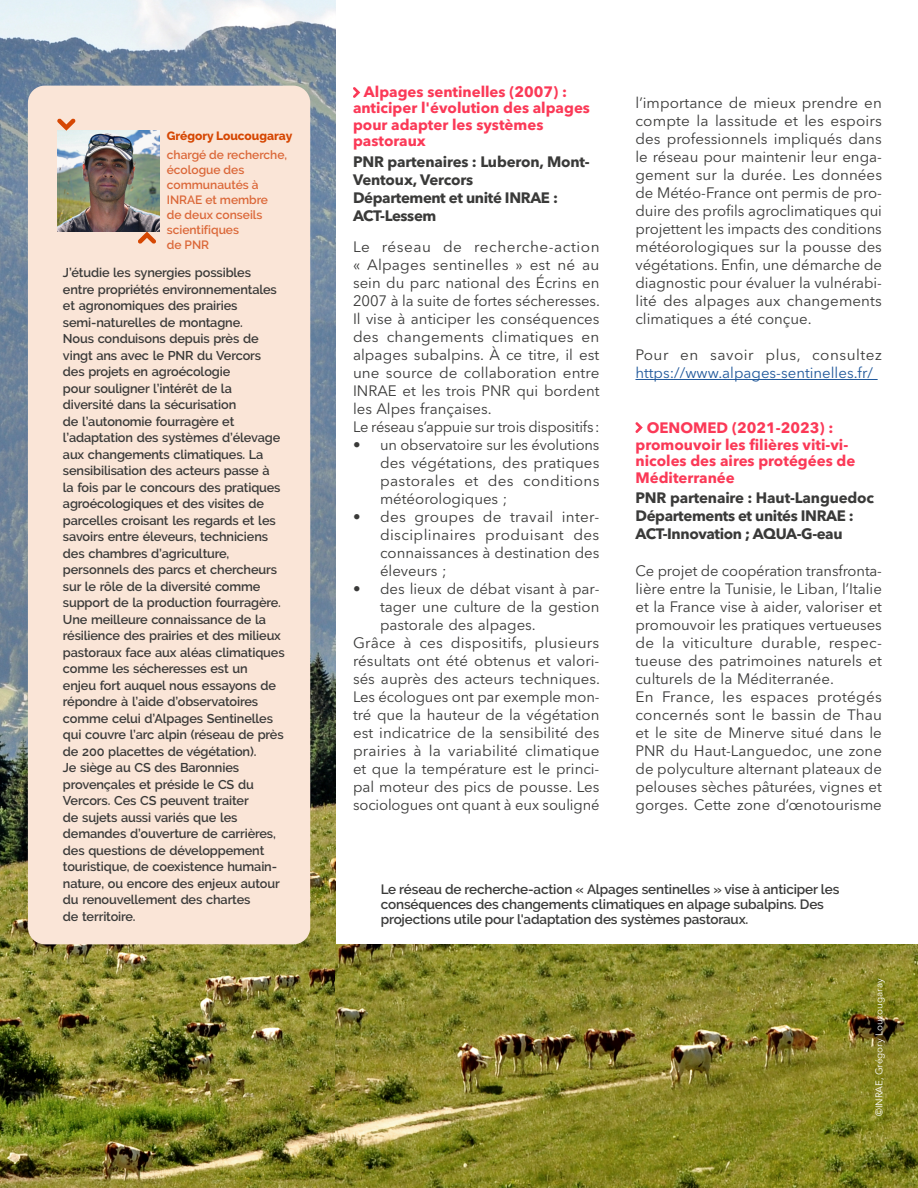
<style>
.page{position:relative;width:918px;height:1188px;background:#fff}
.page>*{position:absolute;margin:0;border:0;box-sizing:border-box;transform-origin:0 0}
.t1{font:15px/18px "Avenir Next LT Pro";color:#3a3a39;text-align:justify}
.t2{font:700 15px/16.5px "Avenir Next LT Pro";color:#fb3957}
.t3{font:700 15px/18px "Avenir Next LT Pro";letter-spacing:-.025em;color:#3a3a39}
.t4{font:15px "Avenir Next LT Pro";color:#22599b}
.t5{font:15px "Avenir Next LT Pro";letter-spacing:.035em;color:#3a3a39}
.t6{font:600 13.5px/15px "Raleway";letter-spacing:-.01em;color:#3a3a39}
.t7{font:600 12.75px/16.5px "Raleway";letter-spacing:-.01em;color:#3a3a39}
.t8{font:600 12px/15px "Raleway";color:#db6738}
.t9{font:800 12px "Raleway";color:#d64703}
.t10{font:9.75px "Avenir Next LT Pro";color:#fff}
</style>
<div class="page">
<img style="left:0;top:0;width:336px;height:1188px">
<div style="left:28px;top:86px;width:282px;height:858px;background:#fae5d7;border-radius:17px"></div>
<img style="left:57px;top:131px;width:102px;height:100px">
<svg style="left:138px;top:232px;width:18px;height:12px"></svg>
<svg style="left:57px;top:118px;width:19px;height:13px"></svg>
<img style="left:336px;top:944px;width:582px;height:244px">
<hr style="left:635px;top:379px;width:243px;height:1px;background:#22599b">
<svg style="left:353px;top:87px;width:7px;height:11px"></svg>
<svg style="left:635px;top:422px;width:8px;height:11px"></svg>
<p class="t9" style="left:167px;top:129px;width:127px">Grégory Loucougaray</p>
<p class="t8" style="left:167px;top:147px;width:122px">chargé de recherche, écologue des communautés à<br>INRAE et membre<br>de deux conseils scientifiques<br>de PNR</p>
<p class="t7" style="left:63px;top:265px;width:223px">J’étudie les synergies possibles entre propriétés environnementales et agronomiques des prairies semi-naturelles de montagne.<br>Nous conduisons depuis près de vingt ans avec le PNR du Vercors des projets en agroécologie<br>pour souligner l’intérêt de la diversité dans la sécurisation<br>de l’autonomie fourragère et l’adaptation des systèmes d’élevage aux changements climatiques. La sensibilisation des acteurs passe à<br>la fois par le concours des pratiques agroécologiques et des visites de parcelles croisant les regards et les savoirs entre éleveurs, techniciens des chambres d’agriculture, personnels des parcs et chercheurs sur le rôle de la diversité comme support de la production fourragère.<br>Une meilleure connaissance de la résilience des prairies et des milieux pastoraux face aux aléas climatiques comme les sécheresses est un<br>enjeu fort auquel nous essayons de répondre à l’aide d’observatoires comme celui d’Alpages Sentinelles qui couvre l’arc alpin (réseau de près de 200 placettes de végétation).<br>Je siège au CS des Baronnies provençales et préside le CS du Vercors. Ces CS peuvent traiter<br>de sujets aussi variés que les demandes d’ouverture de carrières, des questions de développement touristique, de coexistence humain&shy;nature, ou encore des enjeux autour du renouvellement des chartes<br>de territoire.</p>
<p class="t2" style="left:353px;top:83px;width:239px;text-indent:11px">Alpages sentinelles (2007) : anticiper l'évolution des alpages pour adapter les systèmes pastoraux</p>
<p class="t3" style="left:353px;top:152px;width:238px">PNR partenaires : Luberon, Mont-<br>Ventoux, Vercors<br>Département et unité INRAE :<br>ACT-Lessem</p>
<p class="t1" style="left:353px;top:238px;width:248px;text-align:left">Le réseau de recherche-action « Alpages sentinelles » est né au sein du parc national des Écrins en 2007 à la suite de fortes sécheresses.<br>Il vise à anticiper les conséquences des changements climatiques en alpages subalpins. À ce titre, il est une source de collaboration entre INRAE et les trois PNR qui bordent les Alpes françaises.<br>Le réseau s’appuie sur trois dispositifs:</p>
<p class="t1" style="left:380px;top:436px;width:221px;text-indent:-27px">• un observatoire sur les évolutions des végétations, des pratiques pastorales et des conditions météorologiques ;</p>
<p class="t1" style="left:380px;top:508px;width:221px;text-indent:-27px">• des groupes de travail inter&shy;disciplinaires produisant des connaissances à destination des éleveurs ;</p>
<p class="t1" style="left:353px;top:580px;width:248px">• des lieux de débat visant à par-</p>
<p class="t1" style="left:380px;top:598px;width:221px">tager une culture de la gestion</p>
<p class="t1" style="left:380px;top:616px;width:157px">pastorale des alpages.</p>
<p class="t1" style="left:353px;top:634px;width:248px">Grâce à ces dispositifs, plusieurs</p>
<p class="t1" style="left:353px;top:652px;width:248px">résultats ont été obtenus et valori-</p>
<p class="t1" style="left:353px;top:670px;width:248px">sés auprès des acteurs techniques.</p>
<p class="t1" style="left:353px;top:688px;width:248px">Les écologues ont par exemple mon-</p>
<p class="t1" style="left:353px;top:706px;width:248px">tré que la hauteur de la végétation</p>
<p class="t1" style="left:353px;top:724px;width:248px">est indicatrice de la sensibilité des</p>
<p class="t1" style="left:353px;top:742px;width:248px">prairies à la variabilité climatique</p>
<p class="t1" style="left:353px;top:760px;width:248px">et que la température est le princi-</p>
<p class="t1" style="left:353px;top:778px;width:248px">pal moteur des pics de pousse. Les</p>
<p class="t1" style="left:353px;top:796px;width:248px">sociologues ont quant à eux souligné</p>
<p class="t1" style="left:635px;top:94px;width:248px">l’importance de mieux prendre en compte la lassitude et les espoirs des professionnels impliqués dans le réseau pour maintenir leur enga&shy;gement sur la durée. Les données de Météo-France ont permis de pro&shy;duire des profils agroclimatiques qui projettent les impacts des conditions météorologiques sur la pousse des végétations. Enfin, une démarche de diagnostic pour évaluer la vulnérabi&shy;lité des alpages aux changements climatiques a été conçue.</p>
<p class="t5" style="left:635px;top:346px;width:248px">Pour en savoir plus, consultez</p>
<p class="t4" style="left:635px;top:364px;width:239px">https://www.alpages-sentinelles.fr/</p>
<p class="t2" style="left:635px;top:420px;width:221px;text-indent:11px">OENOMED (2021-2023) : promouvoir les filières viti-vi&shy;nicoles des aires protégées de<br>Méditerranée</p>
<p class="t3" style="left:635px;top:489px;width:240px">PNR partenaire : Haut-Languedoc<br>Départements et unités INRAE :<br>ACT-Innovation ; AQUA-G-eau</p>
<p class="t1" style="left:635px;top:562px;width:248px;text-align:left">Ce projet de coopération transfronta&shy;lière entre la Tunisie, le Liban, l’Italie et la France vise à aider, valoriser et promouvoir les pratiques vertueuses de la viticulture durable, respec&shy;tueuse des patrimoines naturels et culturels de la Méditerranée.<br>En France, les espaces protégés concernés sont le bassin de Thau et le site de Minerve situé dans le PNR du Haut-Languedoc, une zone de polyculture alternant plateaux de pelouses sèches pâturées, vignes et gorges. Cette zone d’œnotourisme</p>
<p class="t6" style="left:381px;top:882px;width:460px">Le réseau de recherche-action « Alpages sentinelles » vise à anticiper les conséquences des changements climatiques en alpage subalpins. Des projections utile pour l'adaptation des systèmes pastoraux.</p>
<p class="t10" style="left:873px;top:1116px;width:139px;rotate:-90deg">©INRAE, Grégory Loucougaray</p>
</div>
